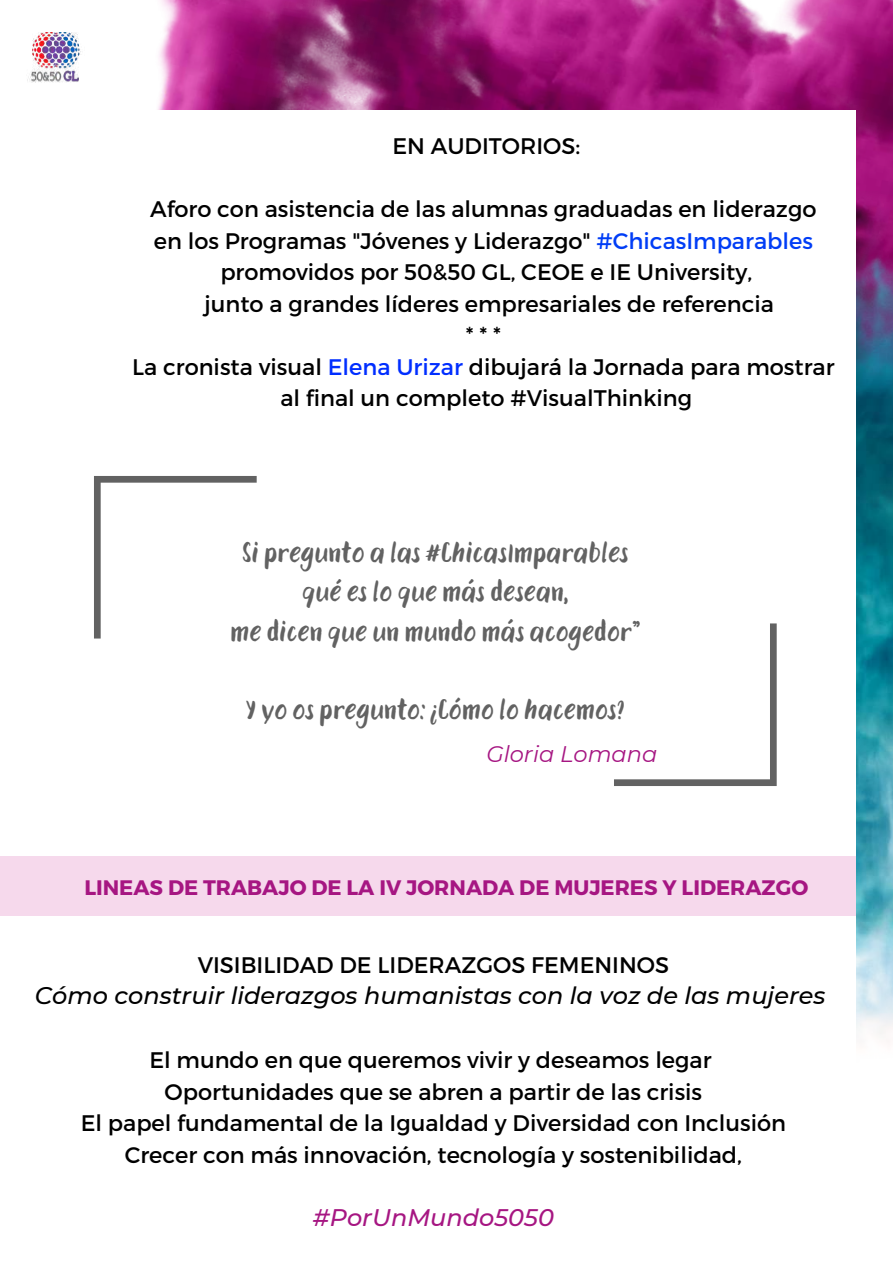
<style>
.page{position:relative;width:893px;height:1264px;background:#fff}
.page>*{position:absolute;margin:0;border:0;box-sizing:border-box;transform-origin:0 0}
.t1{font:28.5px/39.3px "Rabbits Dummy";color:#626262;text-align:center}
.t2{font:italic 500 24px "Montserrat";color:#000}
.t3{font:italic 500 24px "Montserrat";color:#a61682}
.t4{font:22.5px/31.5px "Montserrat";color:#000;text-align:center}
.t5{font:italic 22.5px "Montserrat";color:#a61682}
.t6{font:700 21px "Montserrat";color:#a61682}
.s1{color:#003df6}
.s2{color:#002eff}
</style>
<div class="page">
<img style="left:31px;top:0;width:861px;height:191px">
<img style="left:855px;top:191px;width:37px;height:843px">
<div style="left:0;top:110px;width:855px;height:1152px;background:#fff"></div>
<div style="left:0;top:856px;width:855px;height:59px;background:#f6d9ec"></div>
<svg style="left:94px;top:476px;width:163px;height:162px"></svg>
<svg style="left:614px;top:623px;width:162px;height:163px"></svg>
<img style="left:31px;top:32px;width:71px;height:1px">
<img style="left:27px;top:33px;width:75px;height:49px">
<p class="t4" style="left:392px;top:129px;width:189px">EN AUDITORIOS:</p>
<p class="t4" style="left:132px;top:192px;width:704px">Aforo con asistencia de las alumnas graduadas en liderazgo<br>en los Programas "Jóvenes y Liderazgo" <span class="s1">#ChicasImparables </span>promovidos por 50&amp;50 GL, CEOE e IE University,<br>junto a grandes líderes empresariales de referencia<br>***<br>La cronista visual <span class="s2">Elena Urizar</span> dibujará la Jornada para mostrar al final un completo #VisualThinking</p>
<p class="t1" style="left:230px;top:532px;width:411px">Si pregunto a las #ChicasImparables qué es lo que más desean,<br>me dicen que un mundo más acogedor”</p>
<p class="t1" style="left:246px;top:690px;width:380px">Y yo os pregunto: ¿Cómo lo hacemos?</p>
<p class="t5" style="left:486px;top:740px;width:173px">Gloria Lomana</p>
<p class="t6" style="left:84px;top:873px;width:725px">LINEAS DE TRABAJO DE LA IV JORNADA DE MUJERES Y LIDERAZGO</p>
<p class="t4" style="left:198px;top:947px;width:473px">VISIBILIDAD DE LIDERAZGOS FEMENINOS</p>
<p class="t2" style="left:35px;top:980px;width:792px">Cómo construir liderazgos humanistas con la voz de las mujeres</p>
<p class="t4" style="left:81px;top:1043px;width:707px">El mundo en que queremos vivir y deseamos legar Oportunidades que se abren a partir de las crisis<br>El papel fundamental de la Igualdad y Diversidad con Inclusión Crecer con más innovación, tecnología y sostenibilidad,</p>
<p class="t3" style="left:313px;top:1202px;width:242px">#PorUnMundo5050</p>
</div>
